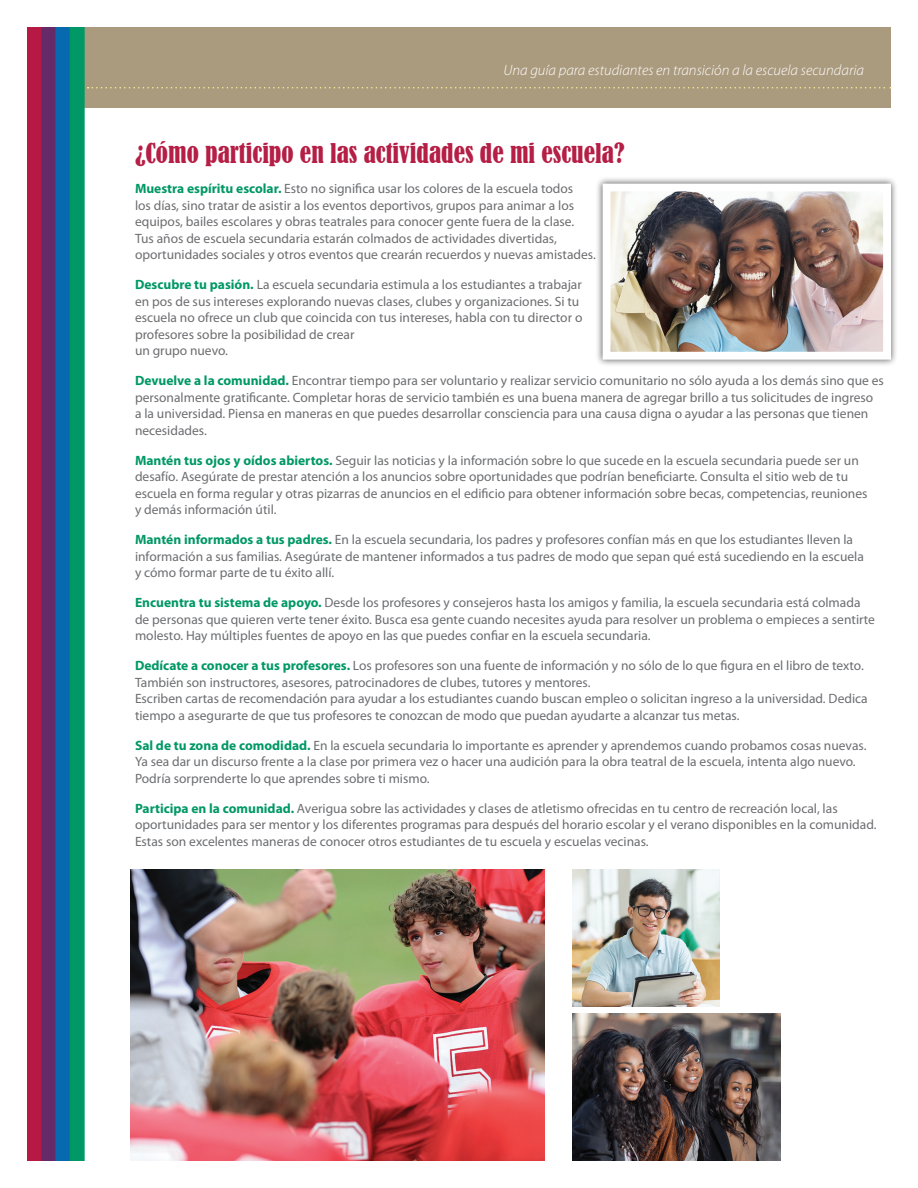
<style>
.page{position:relative;width:918px;height:1188px;background:#fff}
.page>*{position:absolute;margin:0;border:0;box-sizing:border-box;transform-origin:0 0}
.t1{font:condensed 25.5px "Bernard";color:#b51e45}
.t2{font:italic 300 15px "Myriad Pro";color:#fff}
.t3{font:13.5px/16.5px "Myriad Pro";color:#6c6d70}
.s1{font-weight:700;color:#009865}
</style>
<div class="page">
<div style="left:41px;top:27px;width:850px;height:80px;background:#aa9a7e"></div>
<div style="left:27px;top:27px;width:15px;height:1134px;background:#b51944"></div>
<div style="left:41px;top:27px;width:15px;height:1134px;background:#662a69"></div>
<div style="left:55px;top:27px;width:15px;height:1134px;background:#076aaf"></div>
<div style="left:70px;top:27px;width:15px;height:1134px;background:#009865"></div>
<svg style="left:88px;top:87px;width:803px;height:1px"></svg>
<img style="left:131px;top:869px;width:414px;height:292px">
<div style="left:596px;top:177px;width:302px;height:190px;background:#231f20;opacity:.75"></div>
<img style="left:612px;top:193px;width:270px;height:158px">
<div style="left:603px;top:184px;width:288px;height:176px;border:8px solid #fff"></div>
<img style="left:572px;top:869px;width:148px;height:138px">
<img style="left:572px;top:1013px;width:208px;height:148px">
<p class="t2" style="left:503px;top:62px;width:362px">Una guía para estudiantes en transición a la escuela secundaria</p>
<p class="t1" style="left:135px;top:138px;width:491px">¿Cómo participo en las actividades de mi escuela?</p>
<p class="t3" style="left:135px;top:180px;width:462px"><span class="s1">Muestra espíritu escolar.</span> Esto no significa usar los colores de la escuela todos<br>los días, sino tratar de asistir a los eventos deportivos, grupos para animar a los equipos, bailes escolares y obras teatrales para conocer gente fuera de la clase.<br>Tus años de escuela secundaria estarán colmados de actividades divertidas, oportunidades sociales y otros eventos que crearán recuerdos y nuevas amistades.</p>
<p class="t3" style="left:135px;top:276px;width:449px"><span class="s1">Descubre tu pasión.</span> La escuela secundaria estimula a los estudiantes a trabajar en pos de sus intereses explorando nuevas clases, clubes y organizaciones. Si tu escuela no ofrece un club que coincida con tus intereses, habla con tu director o profesores sobre la posibilidad de crear<br>un grupo nuevo.</p>
<p class="t3" style="left:135px;top:372px;width:750px"><span class="s1">Devuelve a la comunidad.</span> Encontrar tiempo para ser voluntario y realizar servicio comunitario no sólo ayuda a los demás sino que es personalmente gratificante. Completar horas de servicio también es una buena manera de agregar brillo a tus solicitudes de ingreso<br>a la universidad. Piensa en maneras en que puedes desarrollar consciencia para una causa digna o ayudar a las personas que tienen necesidades.</p>
<p class="t3" style="left:135px;top:452px;width:734px"><span class="s1">Mantén tus ojos y oídos abiertos.</span> Seguir las noticias y la información sobre lo que sucede en la escuela secundaria puede ser un desafío. Asegúrate de prestar atención a los anuncios sobre oportunidades que podrían beneficiarte. Consulta el sitio web de tu escuela en forma regular y otras pizarras de anuncios en el edificio para obtener información sobre becas, competencias, reuniones y demás información útil.</p>
<p class="t3" style="left:135px;top:531px;width:730px"><span class="s1">Mantén informados a tus padres.</span> En la escuela secundaria, los padres y profesores confían más en que los estudiantes lleven la información a sus familias. Asegúrate de mantener informados a tus padres de modo que sepan qué está sucediendo en la escuela y cómo formar parte de tu éxito allí.</p>
<p class="t3" style="left:135px;top:594px;width:742px"><span class="s1">Encuentra tu sistema de apoyo.</span> Desde los profesores y consejeros hasta los amigos y familia, la escuela secundaria está colmada de personas que quieren verte tener éxito. Busca esa gente cuando necesites ayuda para resolver un problema o empieces a sentirte molesto. Hay múltiples fuentes de apoyo en las que puedes confiar en la escuela secundaria.</p>
<p class="t3" style="left:135px;top:657px;width:734px"><span class="s1">Dedícate a conocer a tus profesores.</span> Los profesores son una fuente de información y no sólo de lo que figura en el libro de texto.<br>También son instructores, asesores, patrocinadores de clubes, tutores y mentores.<br>Escriben cartas de recomendación para ayudar a los estudiantes cuando buscan empleo o solicitan ingreso a la universidad. Dedica tiempo a asegurarte de que tus profesores te conozcan de modo que puedan ayudarte a alcanzar tus metas.</p>
<p class="t3" style="left:135px;top:737px;width:733px"><span class="s1">Sal de tu zona de comodidad.</span> En la escuela secundaria lo importante es aprender y aprendemos cuando probamos cosas nuevas.<br>Ya sea dar un discurso frente a la clase por primera vez o hacer una audición para la obra teatral de la escuela, intenta algo nuevo.<br>Podría sorprenderte lo que aprendes sobre ti mismo.</p>
<p class="t3" style="left:135px;top:800px;width:743px"><span class="s1">Participa en la comunidad.</span> Averigua sobre las actividades y clases de atletismo ofrecidas en tu centro de recreación local, las oportunidades para ser mentor y los diferentes programas para después del horario escolar y el verano disponibles en la comunidad.<br>Estas son excelentes maneras de conocer otros estudiantes de tu escuela y escuelas vecinas.</p>
</div>
